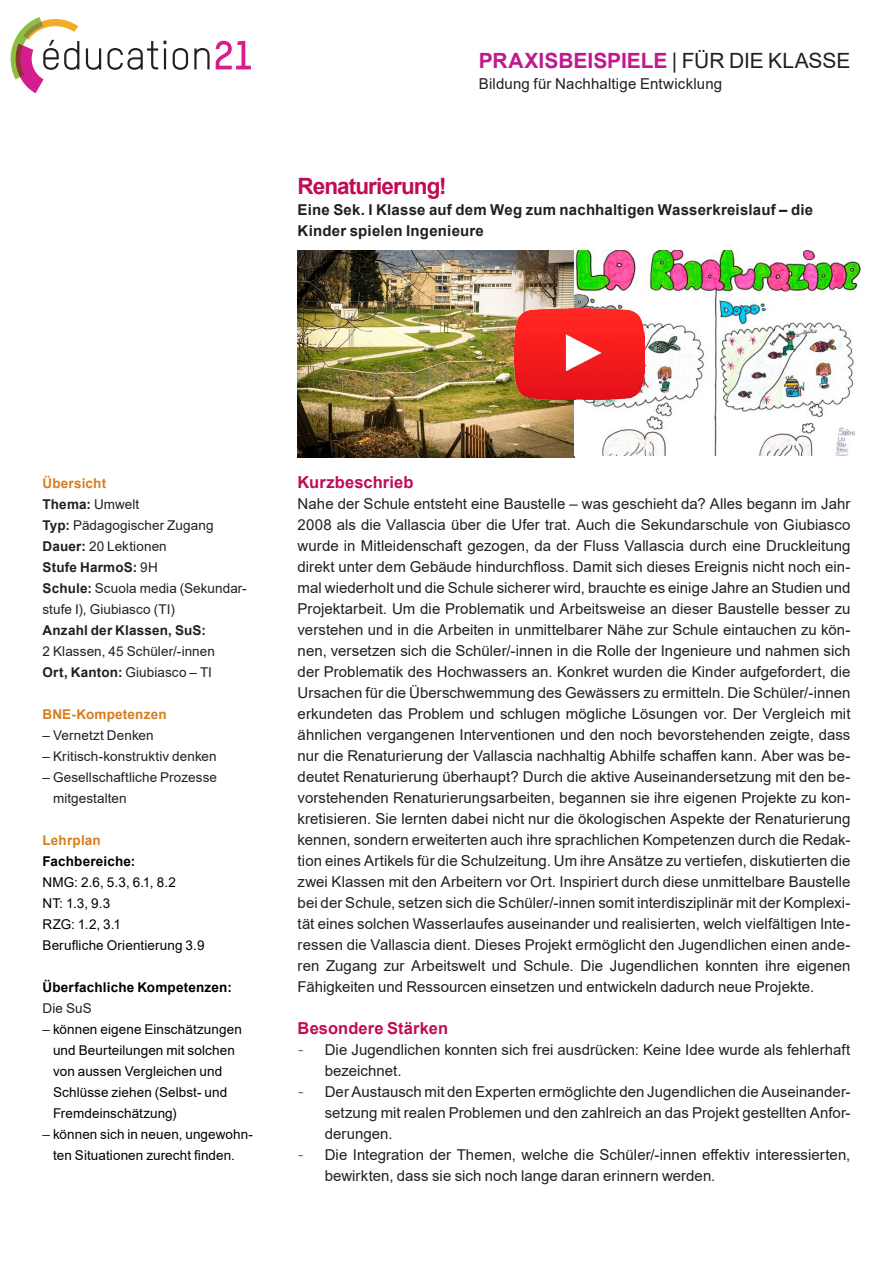
<style>
.page{position:relative;width:893px;height:1263px;background:#fff}
.page>*{position:absolute;margin:0;border:0;box-sizing:border-box;transform-origin:0 0}
._1_Untertitel_11_pt{font:700 22.5px "Arial";letter-spacing:-.04em;color:#c00c54}
._2_Grundschrift_10_p{font:700 21px "Arial";color:#c0198d}
._2_Grundschrift_10_p-2{font:700 16.5px "Arial";letter-spacing:.005em;color:#c00c54}
._1_Untertitel_11_pt-2{font:700 16.5px "Arial";letter-spacing:.005em;color:#c00c54}
._2_Grundschrift_10_p-3{font:15px/21px "Arial";letter-spacing:.005em;color:#231f20;text-align:justify}
._1_Untertitel_11_pt-3{font:700 15px/21px "Arial";letter-spacing:.015em;color:#231f20}
._1_Untertitel_11_pt-4{font:13.5px/21px "Arial";letter-spacing:.005em;color:#000}
._2_Grundschrift_10_p-4{font:13.5px/21px "Arial";letter-spacing:.005em;color:#231f20}
._1_Untertitel_11_pt-5{font:13.5px/21px "Arial";letter-spacing:.005em;color:#231f20}
._2_Grundschrift_10_p-5{font:700 13.5px "Arial";letter-spacing:.015em;color:#231f20}
._1_Untertitel_11_pt-6{font:700 13.5px "Arial";letter-spacing:.015em;color:#000}
._1_Untertitel_11_pt-7{font:700 13.5px "Arial";letter-spacing:.015em;color:#d77e1c}
.s1{font-weight:400;color:#231f20}
.s2{font-weight:400}
.s3{font-weight:700}
.s4{color:#231f20}
.s5{font-family:"TSTARPRO"}
</style>
<div class="page">
<svg style="left:86px;top:48px;width:15px;height:22px"></svg>
<svg style="left:107px;top:41px;width:59px;height:29px"></svg>
<hr style="left:164px;top:48px;width:2px;height:21px;background:#231f20">
<svg style="left:173px;top:48px;width:15px;height:22px"></svg>
<svg style="left:194px;top:48px;width:16px;height:21px"></svg>
<svg style="left:216px;top:41px;width:35px;height:28px"></svg>
<svg style="left:11px;top:17px;width:68px;height:76px"></svg>
<img style="left:298px;top:250px;width:276px;height:208px">
<img style="left:574px;top:250px;width:287px;height:205px">
<img style="left:515px;top:308px;width:129px;height:91px">
<p class="_2_Grundschrift_10_p" style="left:479px;top:46px;width:373px">PRAXISBEISPIELE <span class="s1">| FÜR DIE KLASSE</span></p>
<p class="_2_Grundschrift_10_p-3" style="left:479px;top:73px;width:245px">Bildung für Nachhaltige Entwicklung</p>
<p class="_1_Untertitel_11_pt" style="left:298px;top:170px;width:151px">Renaturierung!</p>
<p class="_1_Untertitel_11_pt-3" style="left:298px;top:199px;width:517px">Eine Sek. I Klasse auf dem Weg zum nachhaltigen Wasserkreislauf – die<br>Kinder spielen Ingenieure</p>
<p class="_1_Untertitel_11_pt-7" style="left:43px;top:474px;width:65px">Übersicht</p>
<p class="_2_Grundschrift_10_p-5" style="left:43px;top:495px;width:98px">Thema: <span class="s2">Umwelt</span></p>
<p class="_2_Grundschrift_10_p-4" style="left:43px;top:515px;width:172px"><span class="s3">Typ:</span> Pädagogischer Zugang</p>
<p class="_2_Grundschrift_10_p-4" style="left:43px;top:536px;width:126px"><span class="s3">Dauer:</span> 20 Lektionen</p>
<p class="_2_Grundschrift_10_p-5" style="left:43px;top:558px;width:117px">Stufe HarmoS: <span class="s2">9H</span></p>
<p class="_2_Grundschrift_10_p-4" style="left:43px;top:578px;width:205px"><span class="s3">Schule:</span> Scuola media (Sekundar&shy;stufe I), Giubiasco (TI)</p>
<p class="_2_Grundschrift_10_p-5" style="left:43px;top:621px;width:165px">Anzahl der Klassen, SuS:</p>
<p class="_2_Grundschrift_10_p-4" style="left:43px;top:641px;width:174px">2 Klassen, 45 Schüler/-innen</p>
<p class="_2_Grundschrift_10_p-4" style="left:43px;top:662px;width:171px"><span class="s3">Ort, Kanton:</span> Giubiasco – TI</p>
<p class="_1_Untertitel_11_pt-7" style="left:43px;top:705px;width:126px">BNE-Kompetenzen</p>
<p class="_1_Untertitel_11_pt-5" style="left:43px;top:725px;width:113px">– Vernetzt Denken</p>
<p class="_1_Untertitel_11_pt-5" style="left:43px;top:746px;width:176px">– Kritisch-konstruktiv denken</p>
<p class="_1_Untertitel_11_pt-5" style="left:53px;top:767px;width:166px;text-indent:-11px">– Gesellschaftliche Prozesse mitgestalten</p>
<p class="_1_Untertitel_11_pt-7" style="left:43px;top:831px;width:60px">Lehrplan</p>
<p class="_1_Untertitel_11_pt-6" style="left:43px;top:852px;width:94px">Fachbereiche:</p>
<p class="_1_Untertitel_11_pt-4" style="left:43px;top:872px;width:135px">NMG: 2.6, 5.3, 6.1, 8.2</p>
<p class="_1_Untertitel_11_pt-4" style="left:43px;top:893px;width:69px">NT: 1.3, 9.3</p>
<p class="_1_Untertitel_11_pt-4" style="left:43px;top:914px;width:80px">RZG: 1.2, 3.1</p>
<p class="_1_Untertitel_11_pt-4" style="left:43px;top:935px;width:164px">Berufliche Orientierung 3.9</p>
<p class="_1_Untertitel_11_pt-6" style="left:43px;top:978px;width:191px">Überfachliche Kompetenzen:</p>
<p class="_1_Untertitel_11_pt-5" style="left:43px;top:998px;width:51px">Die SuS</p>
<p class="_1_Untertitel_11_pt-4" style="left:53px;top:1019px;width:190px;text-indent:-11px"><span class="s4">–</span> können eigene Einschätzungen und Beurteilungen mit solchen von aussen Vergleichen und<br>Schlüsse ziehen (Selbst- und<br>Fremdeinschätzung)</p>
<p class="_1_Untertitel_11_pt-4" style="left:43px;top:1124px;width:212px;text-align:center"><span class="s4">–</span> können sich in neuen, ungewohn&shy;ten Situationen zurecht finden.</p>
<p class="_1_Untertitel_11_pt-2" style="left:298px;top:471px;width:117px">Kurzbeschrieb</p>
<p class="_2_Grundschrift_10_p-3" style="left:298px;top:493px;width:554px">Nahe der Schule entsteht eine Baustelle – was geschieht da? Alles begann im Jahr 2008 als die Vallascia über die Ufer trat. Auch die Sekundarschule von Giubiasco wurde in Mitleidenschaft gezogen, da der Fluss Vallascia durch eine Druckleitung direkt unter dem Gebäude hindurchfloss. Damit sich dieses Ereignis nicht noch ein&shy;mal wiederholt und die Schule sicherer wird, brauchte es einige Jahre an Studien und Projektarbeit. Um die Problematik und Arbeitsweise an dieser Baustelle besser zu verstehen und in die Arbeiten in unmittelbarer Nähe zur Schule eintauchen zu kön&shy;nen, versetzen sich die Schüler/-innen in die Rolle der Ingenieure und nahmen sich der Problematik des Hochwassers an. Konkret wurden die Kinder aufgefordert, die Ursachen für die Überschwemmung des Gewässers zu ermitteln. Die Schüler/-innen erkundeten das Problem und schlugen mögliche Lösungen vor. Der Vergleich mit ähnlichen vergangenen Interventionen und den noch bevorstehenden zeigte, dass nur die Renaturierung der Vallascia nachhaltig Abhilfe schaffen kann. Aber was be&shy;deutet Renaturierung überhaupt? Durch die aktive Auseinandersetzung mit den be&shy;vorstehenden Renaturierungsarbeiten, begannen sie ihre eigenen Projekte zu kon&shy;kretisieren. Sie lernten dabei nicht nur die ökologischen Aspekte der Renaturierung kennen, sondern erweiterten auch ihre sprachlichen Kompetenzen durch die Redak&shy;tion eines Artikels für die Schulzeitung. Um ihre Ansätze zu vertiefen, diskutierten die zwei Klassen mit den Arbeitern vor Ort. Inspiriert durch diese unmittelbare Baustelle bei der Schule, setzen sich die Schüler/-innen somit interdisziplinär mit der Komplexi&shy;tät eines solchen Wasserlaufes auseinander und realisierten, welch vielfältigen Inte&shy;ressen die Vallascia dient. Dieses Projekt ermöglicht den Jugendlichen einen ande&shy;ren Zugang zur Arbeitswelt und Schule. Die Jugendlichen konnten ihre eigenen Fähigkeiten und Ressourcen einsetzen und entwickeln dadurch neue Projekte.</p>
<p class="_2_Grundschrift_10_p-2" style="left:298px;top:1017px;width:152px">Besondere Stärken</p>
<p class="_2_Grundschrift_10_p-3" style="left:325px;top:1039px;width:527px;text-indent:-27px"><span class="s5">-</span> Die Jugendlichen konnten sich frei ausdrücken: Keine Idee wurde als fehlerhaft bezeichnet.</p>
<p class="_2_Grundschrift_10_p-3" style="left:325px;top:1081px;width:527px;text-indent:-27px"><span class="s5">-</span> Der Austausch mit den Experten ermöglichte den Jugendlichen die Auseinander&shy;setzung mit realen Problemen und den zahlreich an das Projekt gestellten Anfor&shy;derungen.</p>
<p class="_2_Grundschrift_10_p-3" style="left:325px;top:1144px;width:527px;text-indent:-27px"><span class="s5">-</span> Die Integration der Themen, welche die Schüler/-innen effektiv interessierten, bewirkten, dass sie sich noch lange daran erinnern werden.</p>
</div>
